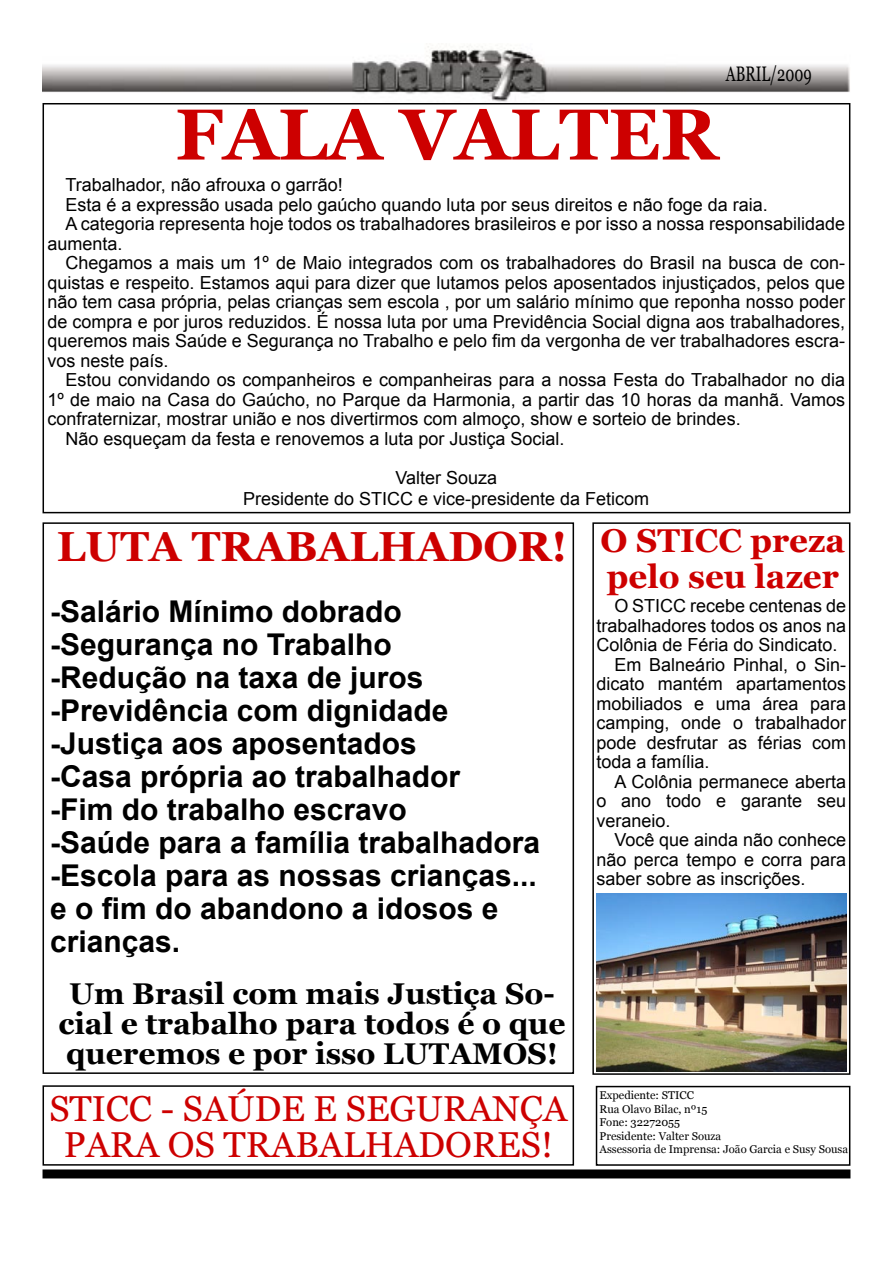
<style>
.page{position:relative;width:893px;height:1263px;background:#fff}
.page>*{position:absolute;margin:0;border:0;box-sizing:border-box;transform-origin:0 0}
.t1{font:700 72px "Georgia";color:#cd0000}
.t2{font:700 42px "Georgia";color:#cd0000}
.t3{font:36px/36px "Georgia";color:#cd0000;text-align:center}
.t4{font:700 33px/36px "Georgia";color:#cd0000}
.t5{font:700 30px/33px "Arial";color:#000}
.t6{font:700 30px/30px "Georgia";color:#000;text-align:center}
.Título{font:21px "Georgia";color:#000;scale:.7 1}
.t7{font:18px/19.5px "Arial";color:#000;text-align:justify}
.t8{font:11.25px "Georgia";color:#000}
</style>
<div class="page">
<img style="left:43px;top:45px;width:807px;height:57px">
<div style="left:596px;top:1086px;width:254px;height:80px;border:2px solid #000"></div>
<div style="left:43px;top:1169px;width:807px;height:9px;background:#000"></div>
<div style="left:43px;top:1085px;width:531px;height:80px;border:2px solid #000"></div>
<div style="left:43px;top:522px;width:531px;height:552px;border:2px solid #000"></div>
<div style="left:592px;top:522px;width:258px;height:553px;border:2px solid #000"></div>
<img style="left:596px;top:894px;width:251px;height:177px">
<div style="left:43px;top:103px;width:807px;height:410px;border:2px solid #000"></div>
<p class="Título" style="left:726px;top:62px;width:124px">ABRIL/2009</p>
<p class="t1" style="left:175px;top:94px;width:544px">FALA VALTER</p>
<p class="t7" style="left:65px;top:175px;width:279px">Trabalhador, não afrouxa o garrão!</p>
<p class="t7" style="left:65px;top:195px;width:704px">Esta é a expressão usada pelo gaúcho quando luta por seus direitos e não foge da raia.</p>
<p class="t7" style="left:47px;top:214px;width:799px;text-indent:18px">A categoria representa hoje todos os trabalhadores brasileiros e por isso a nossa responsabilidade aumenta.</p>
<p class="t7" style="left:47px;top:253px;width:799px;text-indent:18px">Chegamos a mais um 1º de Maio integrados com os trabalhadores do Brasil na busca de con&shy;quistas e respeito. Estamos aqui para dizer que lutamos pelos aposentados injustiçados, pelos que não tem casa própria, pelas crianças sem escola , por um salário mínimo que reponha nosso poder de compra e por juros reduzidos. É nossa luta por uma Previdência Social digna aos trabalhadores, queremos mais Saúde e Segurança no Trabalho e pelo fim da vergonha de ver trabalhadores escra&shy;vos neste país.</p>
<p class="t7" style="left:47px;top:370px;width:799px;text-indent:18px">Estou convidando os companheiros e companheiras para a nossa Festa do Trabalhador no dia 1º de maio na Casa do Gaúcho, no Parque da Harmonia, a partir das 10 horas da manhã. Vamos confraternizar, mostrar união e nos divertirmos com almoço, show e sorteio de brindes.</p>
<p class="t7" style="left:65px;top:429px;width:501px">Não esqueçam da festa e renovemos a luta por Justiça Social.</p>
<p class="t7" style="left:395px;top:468px;width:103px">Valter Souza</p>
<p class="t7" style="left:243px;top:489px;width:408px">Presidente do STICC e vice-presidente da Feticom</p>
<p class="t4" style="left:601px;top:522px;width:246px">O STICC preza pelo seu lazer</p>
<p class="t7" style="left:596px;top:596px;width:251px;text-indent:18px">O STICC recebe centenas de trabalhadores todos os anos na Colônia de Féria do Sindicato.</p>
<p class="t7" style="left:596px;top:655px;width:251px;text-indent:18px">Em Balneário Pinhal, o Sin&shy;dicato mantém apartamentos mobiliados e uma área para camping, onde o trabalhador pode desfrutar as férias com toda a família.</p>
<p class="t7" style="left:596px;top:772px;width:251px;text-indent:18px">A Colônia permanece aberta o ano todo e garante seu veraneio.</p>
<p class="t7" style="left:596px;top:830px;width:251px;text-indent:18px">Você que ainda não conhece não perca tempo e corra para saber sobre as inscrições.</p>
<p class="t2" style="left:57px;top:522px;width:512px">LUTA TRABALHADOR!</p>
<p class="t5" style="left:50px;top:596px;width:353px">-Salário Mínimo dobrado</p>
<p class="t5" style="left:50px;top:629px;width:343px">-Segurança no Trabalho</p>
<p class="t5" style="left:50px;top:662px;width:375px">-Redução na taxa de juros</p>
<p class="t5" style="left:50px;top:695px;width:400px">-Previdência com dignidade</p>
<p class="t5" style="left:50px;top:728px;width:368px">-Justiça aos aposentados</p>
<p class="t5" style="left:50px;top:761px;width:412px">-Casa própria ao trabalhador</p>
<p class="t5" style="left:50px;top:794px;width:358px">-Fim do trabalho escravo</p>
<p class="t5" style="left:50px;top:827px;width:492px">-Saúde para a família trabalhadora</p>
<p class="t5" style="left:50px;top:860px;width:488px">-Escola para as nossas crianças... e o fim do abandono a idosos e crianças.</p>
<p class="t6" style="left:58px;top:978px;width:509px">Um Brasil com mais Justiça So&shy;cial e trabalho para todos é o que queremos e por isso LUTAMOS!</p>
<p class="t3" style="left:49px;top:1090px;width:519px">STICC - SAÚDE E SEGURANÇA<br>PARA OS TRABALHADORES!</p>
<p class="t8" style="left:599px;top:1089px;width:96px">Expediente: STICC</p>
<p class="t8" style="left:599px;top:1102px;width:109px">Rua Olavo Bilac, nº15</p>
<p class="t8" style="left:599px;top:1116px;width:82px">Fone: 32272055</p>
<p class="t8" style="left:599px;top:1129px;width:123px">Presidente: Valter Souza</p>
<p class="t8" style="left:599px;top:1143px;width:250px">Assessoria de Imprensa: João Garcia e Susy Sousa</p>
</div>
